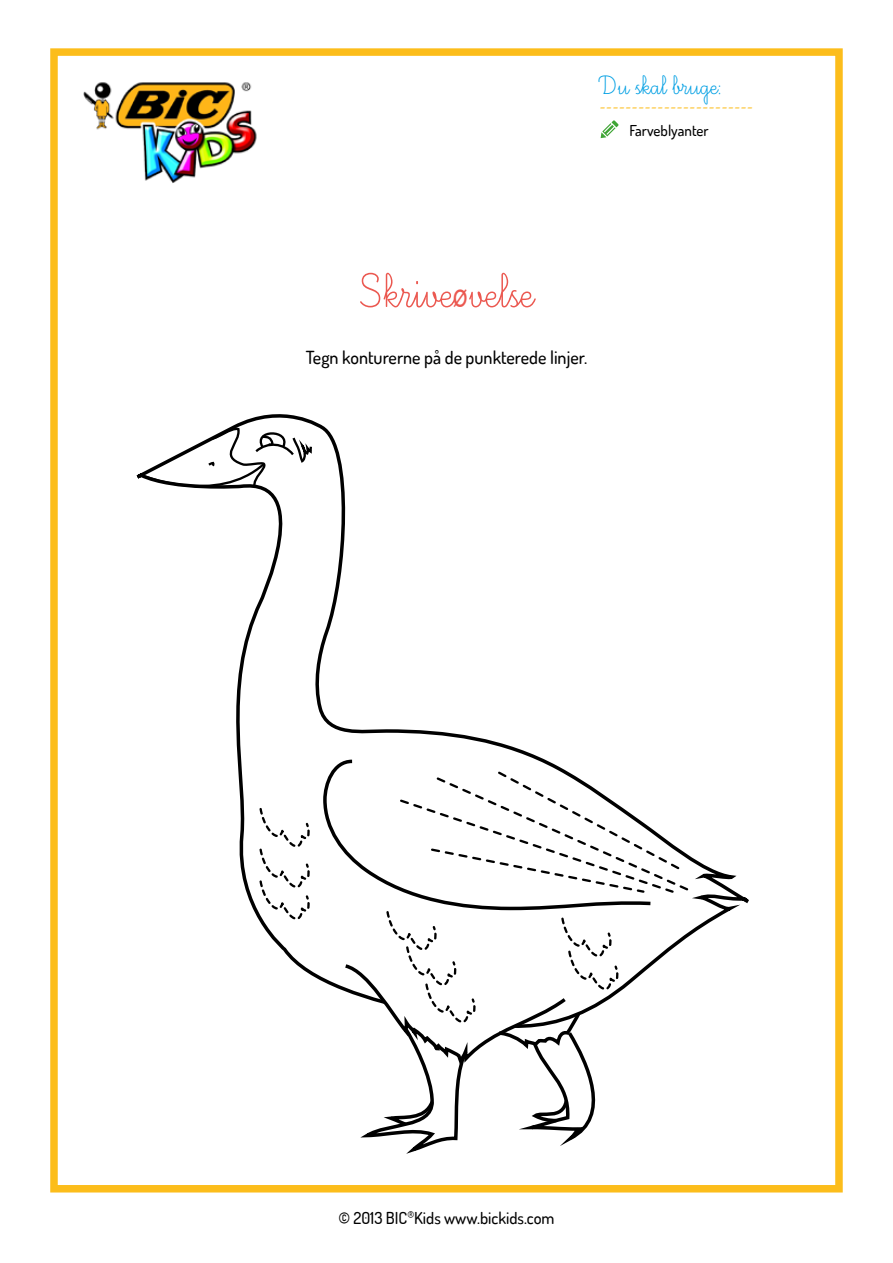
<style>
.page{position:relative;width:893px;height:1263px;background:#fff}
.page>*{position:absolute;margin:0;border:0;box-sizing:border-box;transform-origin:0 0}
.t1{font:60px "Ecriture A Romain Orne";color:#eb5850}
.t2{font:33px "Ecriture A Romain Orne";color:#009fe3}
.t3{font:500 18px "Dosis";color:#000}
.t4{font:18px "Minion Pro";color:#fcbd1b}
.t5{font:500 16.5px "Dosis";color:#000}
.t6{font:500 15px "Dosis";color:#000}
.s1{font-family:"Futura BT";font-size:37.5px}
</style>
<div class="page">
<div style="left:50px;top:48px;width:793px;height:1144px;border:8px solid #fcbd1b"></div>
<img style="left:83px;top:82px;width:174px;height:101px">
<svg style="left:601px;top:120px;width:18px;height:18px"></svg>
<svg style="left:136px;top:414px;width:613px;height:577px"></svg>
<svg style="left:321px;top:758px;width:333px;height:154px"></svg>
<svg style="left:139px;top:427px;width:175px;height:79px"></svg>
<svg style="left:398px;top:770px;width:297px;height:125px"></svg>
<svg style="left:258px;top:806px;width:54px;height:114px"></svg>
<svg style="left:341px;top:909px;width:280px;height:245px"></svg>
<h2 class="t2" style="left:600px;top:69px;width:124px">Du skal bruge:</h2>
<p class="t4" style="left:600px;top:94px;width:155px">------------------------</p>
<p class="t6" style="left:629px;top:121px;width:81px">Farveblyanter</p>
<h1 class="t1" style="left:360px;top:262px;width:174px">Skrive<span class="s1">ø</span>velse</h1>
<p class="t3" style="left:306px;top:346px;width:283px">Tegn konturerne på de punkterede linjer.</p>
<p class="t5" style="left:338px;top:1207px;width:218px">© 2013 BIC<sup>®</sup>Kids www.bickids.com</p>
</div>
